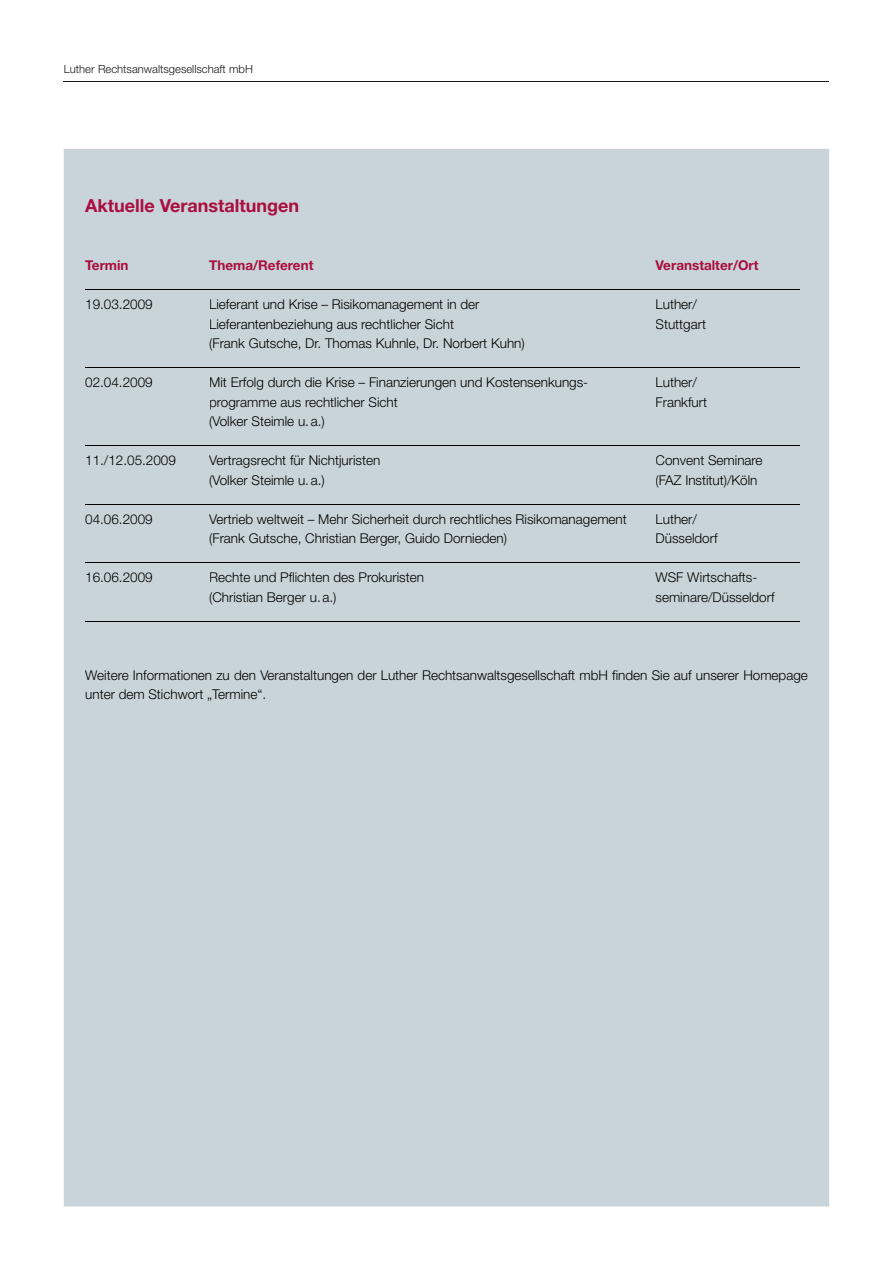
<style>
.page{position:relative;width:893px;height:1263px;background:#fff}
.page>*{position:absolute;margin:0;border:0;box-sizing:border-box;transform-origin:0 0}
.t1{font:700 18px "Helvetica Neue";color:#ab0d3e}
.t2{font:300 13.5px/19.5px "Helvetica Neue";color:#010000}
.t3{font:700 13.5px "Helvetica Neue";color:#ab0d3e}
.t4{font:300 11.25px "Helvetica Neue";color:#1a171c}
</style>
<div class="page">
<hr style="left:64px;top:81px;width:765px;height:1px;background:#1a171c">
<div style="left:64px;top:149px;width:765px;height:1057px;background:#c8d4da"></div>
<hr style="left:85px;top:289px;width:715px;height:1px;background:#010000">
<hr style="left:85px;top:367px;width:715px;height:1px;background:#010000">
<hr style="left:85px;top:445px;width:715px;height:1px;background:#010000">
<hr style="left:85px;top:504px;width:715px;height:1px;background:#010000">
<hr style="left:85px;top:562px;width:715px;height:1px;background:#010000">
<hr style="left:85px;top:621px;width:715px;height:1px;background:#010000">
<p class="t4" style="left:64px;top:62px;width:191px">Luther Rechtsanwaltsgesellschaft mbH</p>
<h1 class="t1" style="left:85px;top:194px;width:215px">Aktuelle Veranstaltungen</h1>
<p class="t3" style="left:85px;top:257px;width:45px">Termin</p>
<p class="t2" style="left:85px;top:295px;width:69px">19.03.2009</p>
<p class="t2" style="left:85px;top:373px;width:69px">02.04.2009</p>
<p class="t2" style="left:85px;top:451px;width:92px">11./12.05.2009</p>
<p class="t2" style="left:85px;top:509px;width:69px">04.06.2009</p>
<p class="t2" style="left:85px;top:568px;width:69px">16.06.2009</p>
<p class="t3" style="left:209px;top:257px;width:106px">Thema/Referent</p>
<p class="t2" style="left:209px;top:295px;width:317px">Lieferant und Krise – Risikomanagement in der<br>Lieferantenbeziehung aus rechtlicher Sicht<br>(Frank Gutsche, Dr. Thomas Kuhnle, Dr. Norbert Kuhn)</p>
<p class="t2" style="left:209px;top:373px;width:381px">Mit Erfolg durch die Krise – Finanzierungen und Kostensenkungs&shy;programme aus rechtlicher Sicht<br>(Volker Steimle u. a.)</p>
<p class="t2" style="left:209px;top:451px;width:173px">Vertragsrecht für Nichtjuristen (Volker Steimle u. a.)</p>
<p class="t2" style="left:209px;top:509px;width:419px">Vertrieb weltweit – Mehr Sicherheit durch rechtliches Risikomanagement (Frank Gutsche, Christian Berger, Guido Dornieden)</p>
<p class="t2" style="left:209px;top:568px;width:216px">Rechte und Pflichten des Prokuristen (Christian Berger u. a.)</p>
<p class="t3" style="left:656px;top:257px;width:105px">Veranstalter/Ort</p>
<p class="t2" style="left:656px;top:295px;width:52px">Luther/<br>Stuttgart</p>
<p class="t2" style="left:656px;top:373px;width:53px">Luther/<br>Frankfurt</p>
<p class="t2" style="left:656px;top:451px;width:109px">Convent Seminare (FAZ Institut)/Köln</p>
<p class="t2" style="left:656px;top:509px;width:63px">Luther/<br>Düsseldorf</p>
<p class="t2" style="left:656px;top:568px;width:121px">WSF Wirtschafts&shy;seminare/Düsseldorf</p>
<p class="t2" style="left:85px;top:665px;width:724px">Weitere Informationen zu den Veranstaltungen der Luther Rechtsanwaltsgesellschaft mbH finden Sie auf unserer Homepage unter dem Stichwort „Termine“.</p>
</div>
